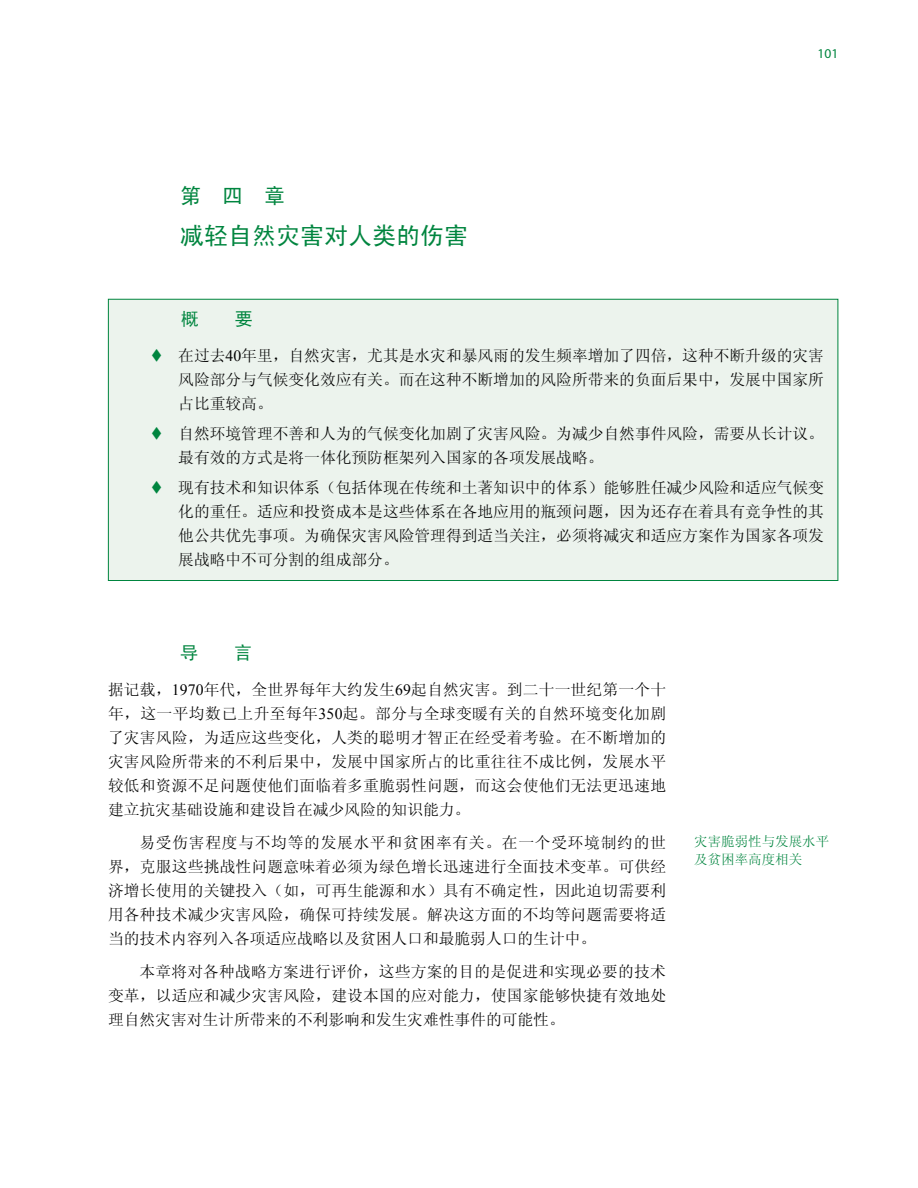
<style>
.page{position:relative;width:918px;height:1188px;background:#fff}
.page>*{position:absolute;margin:0;border:0;box-sizing:border-box;transform-origin:0 0}
.t1{font:24px "Sim Hei";color:#00853f}
.t2{font:21px "Sim Hei";color:#00853f}
.t3{font:18px "Sim Hei";color:#00853f}
.t4{font:15.75px/24px "Sim Sun";color:#000;text-align:justify}
.t5{font:13.5px/18px "Sim Sun";color:#00853f}
.t6{font:13.5px "Myriad Pro";color:#00853f}
.s1{font-family:"Times New Roman"}
</style>
<div class="page">
<div style="left:108px;top:299px;width:730px;height:281px;background:#ecf3ed"></div>
<h2 class="t2" style="left:180px;top:185px;width:106px">第 四 章</h2>
<h1 class="t1" style="left:180px;top:223px;width:289px">减轻自然灾害对人类的伤害</h1>
<p class="t6" style="left:817px;top:45px;width:22px">101</p>
<p class="t3" style="left:181px;top:310px;width:19px">概</p>
<p class="t3" style="left:235px;top:310px;width:19px">要</p>
<p class="t4" style="left:178px;top:344px;width:647px">在过去<span class="s1">40</span>年里，自然灾害，尤其是水灾和暴风雨的发生频率增加了四倍，这种不断升级的灾害风险部分与气候变化效应有关。而在这种不断增加的风险所带来的负面后果中，发展中国家所占比重较高。</p>
<p class="t4" style="left:178px;top:422px;width:647px">自然环境管理不善和人为的气候变化加剧了灾害风险。为减少自然事件风险，需要从长计议。最有效的方式是将一体化预防框架列入国家的各项发展战略。</p>
<p class="t4" style="left:178px;top:476px;width:647px">现有技术和知识体系（包括体现在传统和土著知识中的体系）能够胜任减少风险和适应气候变化的重任。适应和投资成本是这些体系在各地应用的瓶颈问题，因为还存在着具有竞争性的其他公共优先事项。为确保灾害风险管理得到适当关注，必须将减灾和适应方案作为国家各项发展战略中不可分割的组成部分。</p>
<p class="t3" style="left:180px;top:644px;width:19px">导</p>
<p class="t3" style="left:234px;top:644px;width:19px">言</p>
<p class="t4" style="left:108px;top:678px;width:560px">据记载，<span class="s1">1970</span>年代，全世界每年大约发生<span class="s1">69</span>起自然灾害。到二十一世纪第一个十年，这一平均数已上升至每年<span class="s1">350</span>起。部分与全球变暖有关的自然环境变化加剧了灾害风险，为适应这些变化，人类的聪明才智正在经受着考验。在不断增加的灾害风险所带来的不利后果中，发展中国家所占的比重往往不成比例，发展水平较低和资源不足问题使他们面临着多重脆弱性问题，而这会使他们无法更迅速地建立抗灾基础设施和建设旨在减少风险的知识能力。</p>
<p class="t4" style="left:108px;top:831px;width:560px;text-indent:32px">易受伤害程度与不均等的发展水平和贫困率有关。在一个受环境制约的世界，克服这些挑战性问题意味着必须为绿色增长迅速进行全面技术变革。可供经济增长使用的关键投入（如，可再生能源和水）具有不确定性，因此迫切需要利用各种技术减少灾害风险，确保可持续发展。解决这方面的不均等问题需要将适当的技术内容列入各项适应战略以及贫困人口和最脆弱人口的生计中。</p>
<p class="t4" style="left:108px;top:960px;width:560px;text-indent:32px">本章将对各种战略方案进行评价，这些方案的目的是促进和实现必要的技术变革，以适应和减少灾害风险，建设本国的应对能力，使国家能够快捷有效地处理自然灾害对生计所带来的不利影响和发生灾难性事件的可能性。</p>
<p class="t5" style="left:694px;top:832px;width:136px">灾害脆弱性与发展水平及贫困率高度相关</p>
</div>
